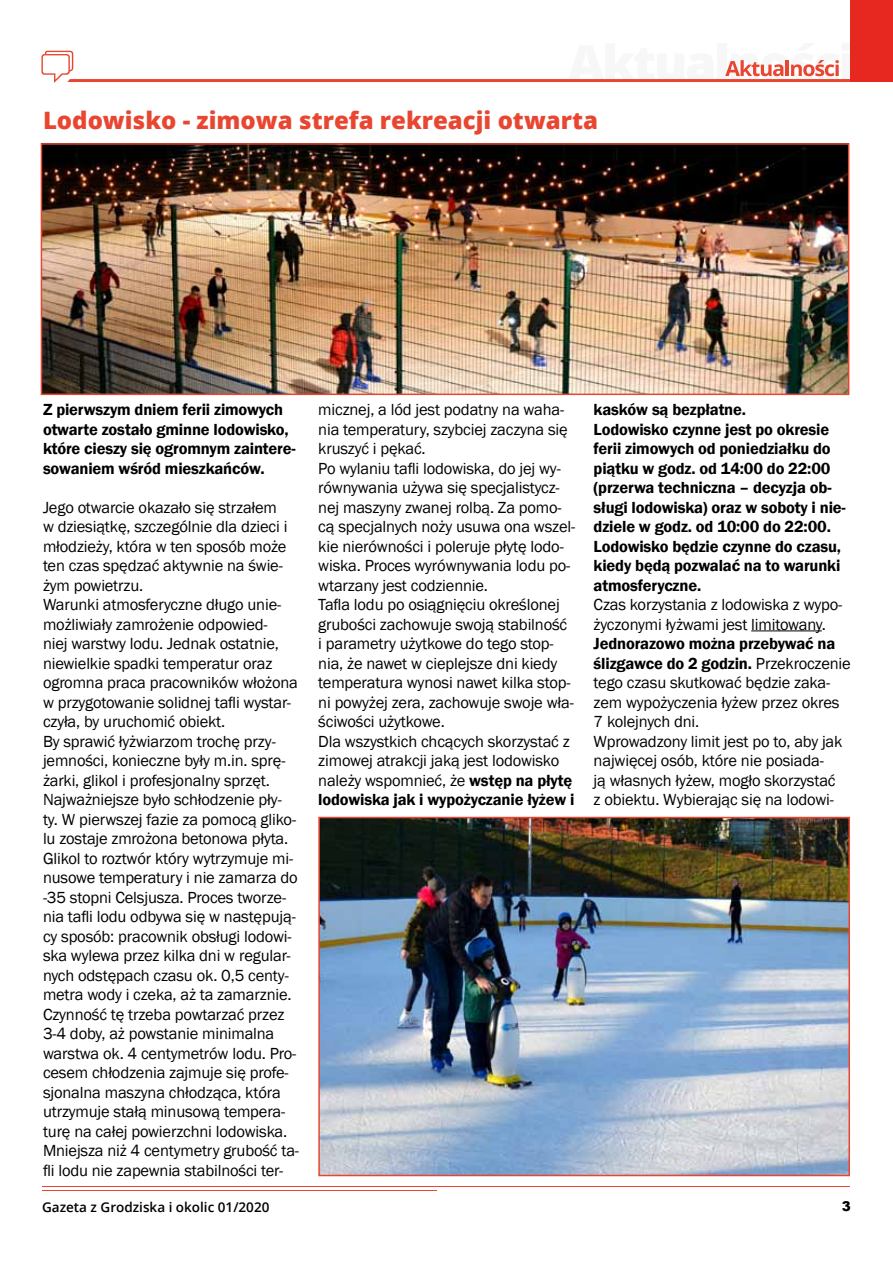
<style>
.page{position:relative;width:893px;height:1263px;background:#fff}
.page>*{position:absolute;margin:0;border:0;box-sizing:border-box;transform-origin:0 0}
.t1{font:800 24px "Open Sans";color:#e94631}
.t2{font:16.5px/19.5px "Franklin Gothic";letter-spacing:-.01em;color:#000}
.t3{font:600 16.5px/19.5px "Franklin Gothic";letter-spacing:-.01em;color:#000}
.t4{font:600 13.5px "Open Sans";color:#000}
.t5{font:900 13.5px "Arial";color:#000}
.s1{font-weight:600}
</style>
<div class="page">
<hr style="left:42px;top:1186px;width:808px;height:1px;background:#e94631">
<hr style="left:42px;top:1190px;width:394px;height:1px;background:#e94631">
<svg style="left:41px;top:50px;width:809px;height:33px"></svg>
<div style="left:850px;top:0;width:43px;height:82px;background:#e72820"></div>
<hr style="left:751px;top:630px;width:71px;height:1px;background:#000">
<img style="left:321px;top:820px;width:526px;height:353px">
<div style="left:318px;top:817px;width:532px;height:359px;border:2px solid #e94631"></div>
<img style="left:44px;top:146px;width:802px;height:246px">
<div style="left:41px;top:143px;width:808px;height:252px;border:2px solid #e94631"></div>
<h1 class="t1" style="left:43px;top:102px;width:556px">Lodowisko - zimowa strefa rekreacji otwarta</h1>
<p class="t3" style="left:43px;top:400px;width:254px">Z pierwszym dniem ferii zimowych otwarte zostało gminne lodowisko, które cieszy się ogromnym zaintere&shy;sowaniem wśród mieszkańców.</p>
<p class="t2" style="left:43px;top:498px;width:258px">Jego otwarcie okazało się strzałem<br>w dziesiątkę, szczególnie dla dzieci i młodzieży, która w ten sposób może ten czas spędzać aktywnie na świe&shy;żym powietrzu.<br>Warunki atmosferyczne długo unie&shy;możliwiały zamrożenie odpowied-<br>niej warstwy lodu. Jednak ostatnie, niewielkie spadki temperatur oraz ogromna praca pracowników włożona w przygotowanie solidnej tafli wystar&shy;czyła, by uruchomić obiekt.<br>By sprawić łyżwiarzom trochę przy&shy;jemności, konieczne były m.in. sprę&shy;żarki, glikol i profesjonalny sprzęt.<br>Najważniejsze było schłodzenie pły&shy;ty. W pierwszej fazie za pomocą gliko&shy;lu zostaje zmrożona betonowa płyta.<br>Glikol to roztwór który wytrzymuje mi&shy;nusowe temperatury i nie zamarza do -35 stopni Celsjusza. Proces tworze&shy;nia tafli lodu odbywa się w następują&shy;cy sposób: pracownik obsługi lodowi&shy;ska wylewa przez kilka dni w regular&shy;nych odstępach czasu ok. 0,5 centy&shy;metra wody i czeka, aż ta zamarznie.<br>Czynność tę trzeba powtarzać przez 3-4 doby, aż powstanie minimalna warstwa ok. 4 centymetrów lodu. Pro&shy;cesem chłodzenia zajmuje się profe&shy;sjonalna maszyna chłodząca, która utrzymuje stałą minusową tempera&shy;turę na całej powierzchni lodowiska.<br>Mniejsza niż 4 centymetry grubość ta&shy;fli lodu nie zapewnia stabilności ter-</p>
<p class="t2" style="left:318px;top:400px;width:258px">micznej, a lód jest podatny na waha&shy;nia temperatury, szybciej zaczyna się kruszyć i pękać.<br>Po wylaniu tafli lodowiska, do jej wy&shy;równywania używa się specjalistycz&shy;nej maszyny zwanej rolbą. Za pomo&shy;cą specjalnych noży usuwa ona wszel&shy;kie nierówności i poleruje płytę lodo&shy;wiska. Proces wyrównywania lodu po&shy;wtarzany jest codziennie.<br>Tafla lodu po osiągnięciu określonej grubości zachowuje swoją stabilność<br>i parametry użytkowe do tego stop&shy;nia, że nawet w cieplejsze dni kiedy temperatura wynosi nawet kilka stop&shy;ni powyżej zera, zachowuje swoje wła&shy;ściwości użytkowe.<br>Dla wszystkich chcących skorzystać z zimowej atrakcji jaką jest lodowisko należy wspomnieć, że <span class="s1">wstęp na płytę lodowiska jak i wypożyczanie łyżew i</span></p>
<p class="t3" style="left:594px;top:400px;width:254px">kasków są bezpłatne.<br>Lodowisko czynne jest po okresie ferii zimowych od poniedziałku do piątku w godz. od 14:00 do 22:00 (przerwa techniczna – decyzja ob&shy;sługi lodowiska) oraz w soboty i nie&shy;dziele w godz. od 10:00 do 22:00.<br>Lodowisko będzie czynne do czasu, kiedy będą pozwalać na to warunki atmosferyczne.</p>
<p class="t2" style="left:594px;top:595px;width:250px">Czas korzystania z lodowiska z wypo&shy;życzonymi łyżwami jest limitowany.</p>
<p class="t2" style="left:594px;top:634px;width:259px"><span class="s1">Jednorazowo można przebywać na ślizgawce do 2 godzin.</span> Przekroczenie tego czasu skutkować będzie zaka&shy;zem wypożyczenia łyżew przez okres 7 kolejnych dni.<br>Wprowadzony limit jest po to, aby jak najwięcej osób, które nie posiada-<br>ją własnych łyżew, mogło skorzystać<br>z obiektu. Wybierając się na lodowi-</p>
<p class="t4" style="left:42px;top:1198px;width:229px">Gazeta z Grodziska i okolic 01/2020</p>
<p class="t5" style="left:842px;top:1196px;width:11px">3</p>
</div>
